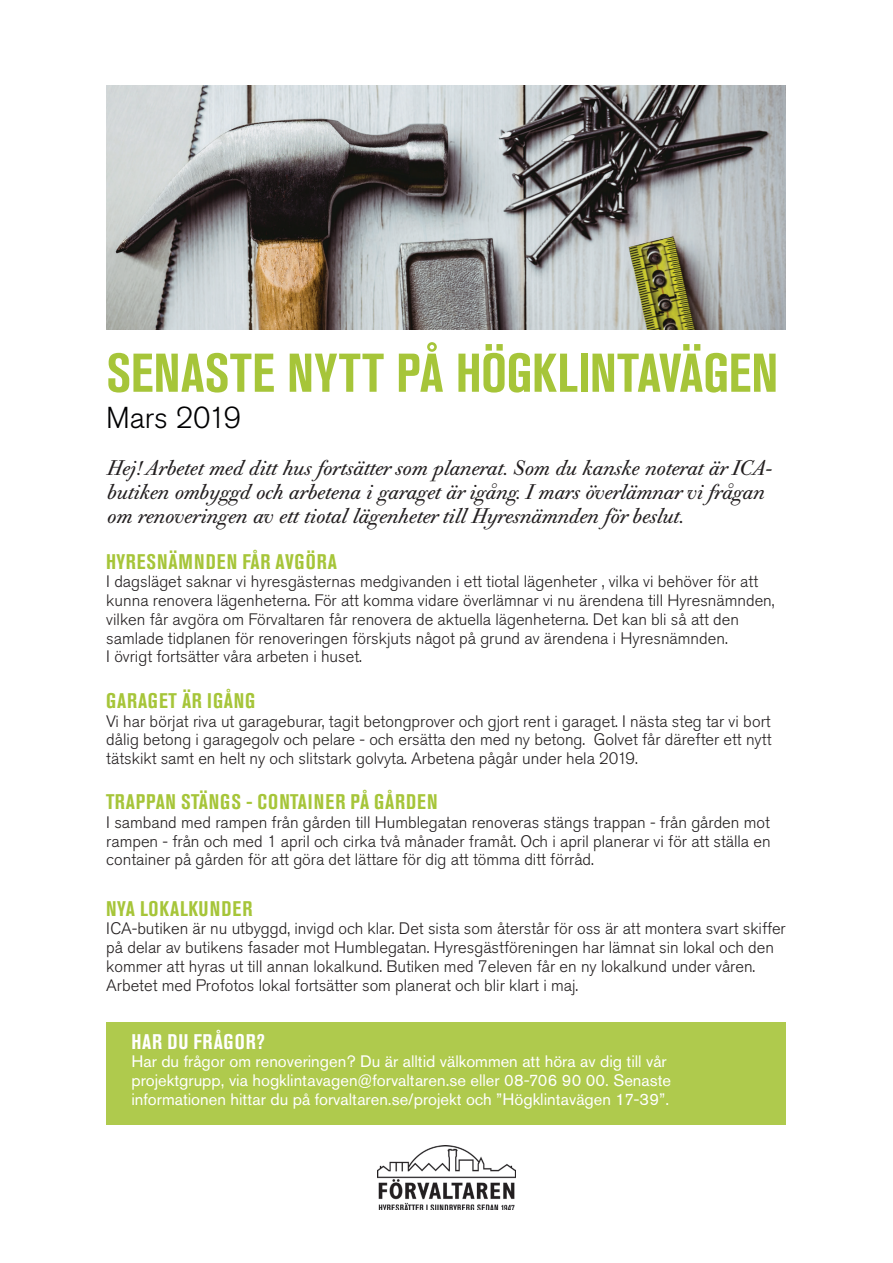
<style>
.page{position:relative;width:893px;height:1263px;background:#fff}
.page>*{position:absolute;margin:0;border:0;box-sizing:border-box;transform-origin:0 0}
.t1{font:700 condensed 54px "Akzidenz Grotesk Std";letter-spacing:.005em;color:#a6c539}
.t2{font:300 30px "Akzidenz Grotesk Std";letter-spacing:-.005em;color:#000002}
.t3{font:italic 21px/24px "Bodoni Old Face BQ";color:#231f20}
.t4{font:700 condensed 21px "Akzidenz Grotesk Std";letter-spacing:.035em;color:#a6c539}
.t5{font:700 condensed 21px "Akzidenz Grotesk Std";letter-spacing:.04em;color:#fff}
.t6{font:300 16.5px/18.8px "Akzidenz Grotesk Std";color:#231f20}
.t7{font:16.5px/18.8px "Akzidenz Grotesk Std";color:#fff}
</style>
<div class="page">
<img style="left:378px;top:1146px;width:137px;height:64px">
<img style="left:106px;top:85px;width:680px;height:245px">
<div style="left:106px;top:1022px;width:680px;height:102px;background:#afca4d"></div>
<h1 class="t1" style="left:106px;top:342px;width:673px">SENASTE NYTT PÅ HÖGKLINTAVÄGEN</h1>
<h2 class="t2" style="left:106px;top:401px;width:136px">Mars 2019</h2>
<p class="t3" style="left:106px;top:456px;width:667px">Hej! Arbetet med ditt hus fortsätter som planerat. Som du kanske noterat är ICA&shy;butiken ombyggd och arbetena i garaget är igång. I mars överlämnar vi frågan om renoveringen av ett tiotal lägenheter till Hyresnämnden för beslut.</p>
<p class="t4" style="left:106px;top:549px;width:232px">HYRESNÄMNDEN FÅR AVGÖRA</p>
<p class="t6" style="left:106px;top:572px;width:670px">I dagsläget saknar vi hyresgästernas medgivanden i ett tiotal lägenheter , vilka vi behöver för att kunna renovera lägenheterna. För att komma vidare överlämnar vi nu ärendena till Hyresnämnden, vilken får avgöra om Förvaltaren får renovera de aktuella lägenheterna. Det kan bli så att den samlade tidplanen för renoveringen förskjuts något på grund av ärendena i Hyresnämnden.<br>I övrigt fortsätter våra arbeten i huset.</p>
<p class="t4" style="left:106px;top:688px;width:151px">GARAGET ÄR IGÅNG</p>
<p class="t6" style="left:106px;top:712px;width:667px;text-align:justify">Vi har börjat riva ut garageburar, tagit betongprover och gjort rent i garaget. I nästa steg tar vi bort dålig betong i garagegolv och pelare - och ersätta den med ny betong. Golvet får därefter ett nytt tätskikt samt en helt ny och slitstark golvyta. Arbetena pågår under hela 2019.</p>
<p class="t4" style="left:106px;top:790px;width:333px">TRAPPAN STÄNGS - CONTAINER PÅ GÅRDEN</p>
<p class="t6" style="left:106px;top:813px;width:666px;text-align:justify">I samband med rampen från gården till Humblegatan renoveras stängs trappan - från gården mot rampen - från och med 1 april och cirka två månader framåt. Och i april planerar vi för att ställa en container på gården för att göra det lättare för dig att tömma ditt förråd.</p>
<p class="t4" style="left:106px;top:896px;width:148px">NYA LOKALKUNDER</p>
<p class="t6" style="left:106px;top:920px;width:681px">ICA-butiken är nu utbyggd, invigd och klar. Det sista som återstår för oss är att montera svart skiffer på delar av butikens fasader mot Humblegatan. Hyresgästföreningen har lämnat sin lokal och den kommer att hyras ut till annan lokalkund. Butiken med 7eleven får en ny lokalkund under våren.<br>Arbetet med Profotos lokal fortsätter som planerat och blir klart i maj.</p>
<p class="t5" style="left:131px;top:1029px;width:135px">HAR DU FRÅGOR?</p>
<p class="t7" style="left:131px;top:1052px;width:541px">Har du frågor om renoveringen? Du är alltid välkommen att höra av dig till vår projektgrupp, via hogklintavagen@forvaltaren.se eller 08-706 90 00. Senaste informationen hittar du på forvaltaren.se/projekt och ”Högklintavägen 17-39”.</p>
</div>
